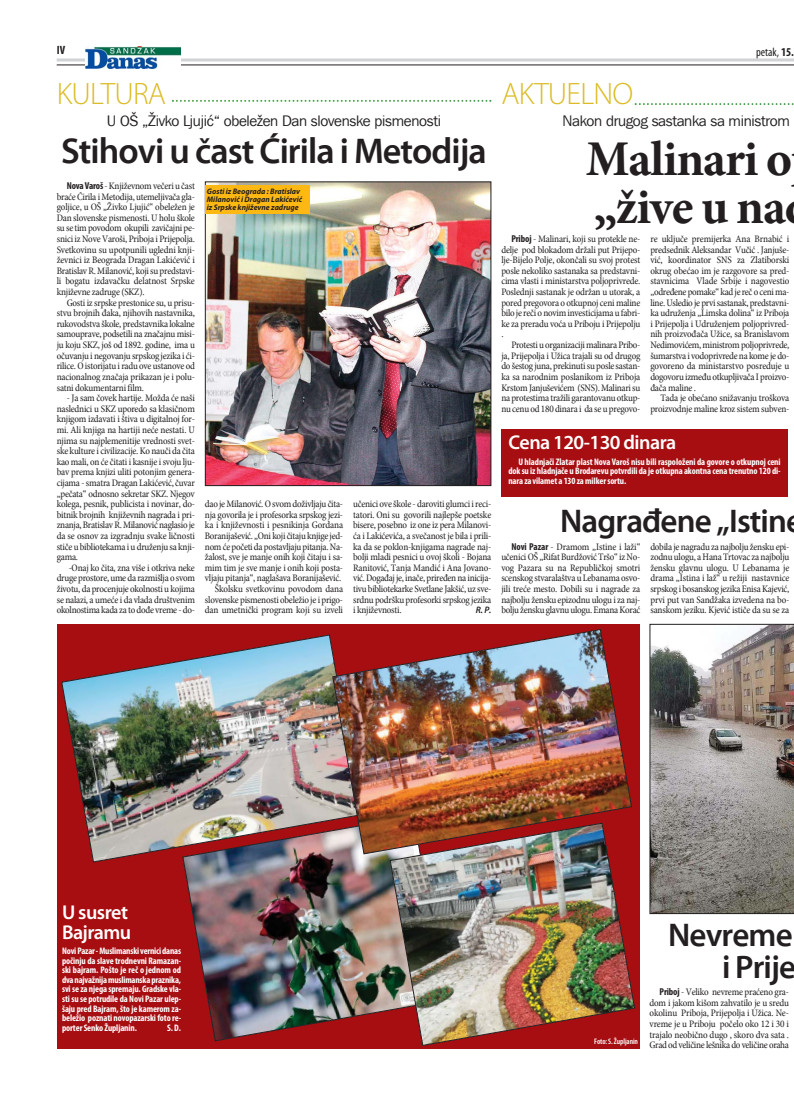
<style>
.page{position:relative;width:794px;height:1098px;background:#fff}
.page>*{position:absolute;margin:0;border:0;box-sizing:border-box;transform-origin:0 0}
.t1{font:700 49.5px/48px "Minion YU Pro";letter-spacing:-.025em;color:#231f20}
.t2{font:600 36px "Myriad YU Pro";letter-spacing:-.025em;color:#231f20}
.t3{font:600 33px/32px "Myriad YU Pro";letter-spacing:-.025em;color:#231f20;text-align:right}
.t4{font:300 31px "Myriad YU Pro";letter-spacing:-.025em;color:#dbbc26}
.t5{font:300 20px/20px "Myriad YU Pro";letter-spacing:-.025em;color:#fff}
.t6{font:15px "Frankfurt Gothic";letter-spacing:-.02em;color:#231f20}
.t7{font:12px "Myriad YU Pro Cond";color:#231f20}
.t8{font:700 12px "Myriad YU Pro Cond";color:#231f20}
.t9{font:10px/10.6px "Minion YU Pro Cond";letter-spacing:-.02em;color:#231f20;text-align:justify}
.t10{font:700 9.5px/9.6px "Myriad YU Pro Cond";letter-spacing:-.015em;color:#fff;text-align:justify}
.t11{font:italic 600 9.5px "Myriad YU Pro";color:#231f20}
.t12{font:italic 700 8px/8px "Myriad YU Pro";color:#231f20}
.t13{font:700 8px "Myriad YU Pro Light Cond";letter-spacing:-.01em;color:#fff}
.s1{font-weight:700}
.s2{font-family:"Myriad YU Pro Cond";font-weight:700}
</style>
<div class="page">
<hr style="left:57px;top:58px;width:736px;height:3px;background:#d1d3d4">
<hr style="left:57px;top:64px;width:736px;height:1px;background:#231f20">
<div style="left:85px;top:46px;width:95px;height:28px;background:#fff"></div>
<img style="left:86px;top:46px;width:94px;height:23px">
<svg style="left:172px;top:100px;width:319px;height:2px"></svg>
<svg style="left:634px;top:103px;width:159px;height:2px"></svg>
<div style="left:57px;top:623px;width:582px;height:424px;background:#a70e12"></div>
<img style="left:183px;top:854px;width:206px;height:187px">
<img style="left:389px;top:854px;width:246px;height:191px">
<img style="left:61px;top:634px;width:301px;height:228px">
<img style="left:332px;top:629px;width:300px;height:225px">
<img style="left:207px;top:183px;width:282px;height:301px">
<div style="left:205px;top:181px;width:286px;height:305px;border:1px solid #231f20"></div>
<svg style="left:649px;top:623px;width:144px;height:290px;background:#938d89"></svg>
<div style="left:205px;top:185px;width:105px;height:29px;background:#fdb813"></div>
<div style="left:501px;top:428px;width:286px;height:68px;background:#a70e12"></div>
<p class="t8" style="left:57px;top:46px;width:10px">IV</p>
<h3 class="t4" style="left:57px;top:82px;width:111px">KULTURA</h3>
<h3 class="t4" style="left:501px;top:82px;width:133px">AKTUELNO</h3>
<p class="t7" style="left:756px;top:48px;width:40px">petak, <span class="s1">15.</span></p>
<h3 class="t6" style="left:107px;top:112px;width:336px">U O[ „@ivko Ljuji}“ obele`en Dan slovenske pismenosti</h3>
<h2 class="t2" style="left:61px;top:136px;width:427px">Stihovi u ~ast ]irila i Metodija</h2>
<p class="t12" style="left:207px;top:188px;width:97px">Gosti iz Beograda : Bratislav<br>Milanovi} i Dragan Laki}evi} iz Srpske knji`evne zadruge</p>
<p class="t9" style="left:57px;top:181px;width:140px;text-indent:10px"><span class="s2">Nova Varo{</span> - Knji`evnom ve~eri u ~ast bra}e ]irila i Metodija, utemeljiva~a gla&shy;goljice, u O[ „@ivko Ljuji}“ obele`en je Dan slovenske pismenosti. U holu {kole su se tim povodom okupili zavi~ajni pe&shy;snici iz Nove Varo{i, Priboja i Prijepolja.<br>Svetkovinu su upotpunili ugledni knji-`evnici iz Beograda Dragan Laki}evi} i Bratislav R. Milanovi}, koji su predstavi&shy;li bogatu izdava~ku delatnost Srpske knji`evne zadruge (SKZ).</p>
<p class="t9" style="left:57px;top:298px;width:140px;text-indent:10px">Gosti iz srpske prestonice su, u prisu&shy;stvu brojnih |aka, njihovih nastavnika, rukovodstva {kole, predstavnika lokalne samouprave, podsetili na zna~ajnu misi&shy;ju koju SKZ, jo{ od 1892. godine, ima u o~uvanju i negovanju srpskog jezika i }i&shy;rilice. O istorijatu i radu ove ustanove od nacionalnog zna~aja prikazan je i polu&shy;satni dokumentarni film.</p>
<p class="t9" style="left:57px;top:393px;width:140px;text-indent:10px">- Ja sam ~ovek hartije. Mo`da }e na{i naslednici u SKZ uporedo sa klasi~nom knjigom izdavati i {tiva u digitalnoj for&shy;mi. Ali knjiga na hartiji ne}e nestati. U njima su najplemenitije vrednosti svet&shy;ske kulture i civilizacije. Ko nau~i da ~ita kao mali, on }e ~itati i kasnije i svoju lju&shy;bav prema knjizi uliti potonjim genera&shy;cijama - smatra Dragan Laki}evi}, ~uvar „pe~ata“ odnosno sekretar SKZ. Njegov kolega, pesnik, publicista i novinar, do&shy;bitnik brojnih knji`evnih nagrada i pri&shy;znanja, Bratislav R. Milanovi} naglasio je da se osnov za izgradnju svake li~nosti sti~e u bibliotekama i u dru`enju sa knji&shy;gama.</p>
<p class="t9" style="left:57px;top:563px;width:140px;text-indent:12px">-Onaj ko ~ita, zna vi{e i otkriva neke druge prostore, ume da razmi{lja o svom `ivotu, da procenjuje okolnosti u kojima se nalazi, a ume}e i da vlada dru{tvenim okolnostima kada za to do|e vreme - do-</p>
<p class="t9" style="left:205px;top:499px;width:140px;text-align:right">dao je Milanovi}. O svom do`ivljaju ~ita&shy;nja govorila je i profesorka srpskog jezi&shy;ka i knji`evnosti i pesnikinja Gordana Boranija{evi}. „Oni koji ~itaju knjige jed&shy;nom }e po~eti da postavljaju pitanja. Na-`alost, sve je manje onih koji ~itaju i sa&shy;mim tim je sve manje i onih koji posta&shy;vljaju pitanja“, nagla{ava Boranija{evi}. [kolsku svetkovinu povodom dana slovenske pismenosti obele`io je i prigo&shy;dan umetni~ki program koji su izveli</p>
<p class="t9" style="left:353px;top:499px;width:140px">u~enici ove {kole - daroviti glumci i reci&shy;tatori. Oni su govorili najlep{e poetske bisere, posebno iz one iz pera Milanovi-}a i Laki}evi}a, a sve~anost je bila i prili&shy;ka da se poklon-knjigama nagrade naj&shy;bolji mladi pesnici u ovoj {koli - Bojana Ranitovi}, Tanja Mandi} i Ana Jovano&shy;vi}. Doga|aj je, ina~e, prire|en na inicija&shy;tivu bibliotekarke Svetlane Jak{i}, uz sve&shy;srdnu podr{ku profesorki srpskog jezika i knji`evnosti.</p>
<p class="t11" style="left:476px;top:606px;width:17px">R. P.</p>
<h3 class="t6" style="left:562px;top:112px;width:229px">Nakon drugog sastanka sa ministrom</h3>
<h1 class="t1" style="left:586px;top:140px;width:208px">Malinari o „`ive u na</h1>
<p class="t9" style="left:501px;top:234px;width:140px;text-indent:10px"><span class="s2">Priboj</span> - Malinari, koji su protekle ne&shy;delje pod blokadom dr`ali put Prijepo&shy;lje-Bijelo Polje, okon~ali su svoj protest posle nekoliko sastanaka sa predstavni&shy;cima vlasti i ministarstva poljoprivrede.<br>Poslednji sastanak je odr`an u utorak, a pored pregovora o otkupnoj ceni maline bilo je re~i o novim investicijama u fabri&shy;ke za preradu vo}a u Priboju i Prijepolju .</p>
<p class="t9" style="left:501px;top:340px;width:140px;text-indent:10px">Protesti u organizaciji malinara Pribo&shy;ja, Prijepolja i U`ica trajali su od drugog do {estog juna, prekinuti su posle sastan&shy;ka sa narodnim poslanikom iz Priboja Krstom Janju{evi}em (SNS). Malinari su na protestima tra`ili garantovanu otkup&shy;nu cenu od 180 dinara i da se u pregovo-</p>
<p class="t9" style="left:650px;top:234px;width:140px">re uklju~e premijerka Ana Brnabi} i predsednik Aleksandar Vu~i} . Janju{e&shy;vi}, koordinator SNS za Zlatiborski okrug obe}ao im je razgovore sa pred&shy;stavnicima Vlade Srbije i nagovestio „odre|ene pomake“ kad je re~ o ceni ma&shy;line. Usledio je prvi sastanak, predstavni&shy;ka udru`enja „Limska dolina“ iz Priboja i Prijepolja i Udru`enjem poljoprivred&shy;nih proizvo|a~a U`ice, sa Branislavom Nedimovi}em, ministrom poljoprivrede, {umarstva i vodoprivrede na kome je do&shy;govoreno da ministarstvo posreduje u dogovoru izme|u otkupljiva~a I proizvo-|a~a maline .</p>
<p class="t9" style="left:650px;top:393px;width:140px;text-align:right">Tada je obe}ano sni`avanju tro{kova proizvodnje maline kroz sistem subven-</p>
<h3 class="t5" style="left:508px;top:434px;width:169px">Cena 120-130 dinara</h3>
<p class="t10" style="left:508px;top:457px;width:274px;text-indent:10px">U hladnja~i Zlatar plast Nova Varo{ nisu bili raspolo`eni da govore o otkupnoj ceni dok su iz hladnja~e u Brodarevu potvrdili da je otkupna akontna cena trenutno 120 di&shy;nara za vilamet a 130 za miIker sortu.</p>
<h3 class="t3" style="left:560px;top:507px;width:228px">Nagra|ene „Istin</h3>
<p class="t9" style="left:501px;top:542px;width:140px;text-indent:10px"><span class="s2">Novi Pazar</span> - Dramom „Istine i la`i“ u~enici O[ „Rifat Burd`ovi} Tr{o“ iz No&shy;vog Pazara su na Republi~koj smotri scenskog stvarala{tva u Lebanama osvo&shy;jili tre}e mesto. Dobili su i nagrade za najbolju `ensku epizodnu ulogu i za naj&shy;bolju `ensku glavnu ulogu. Emana Kora}</p>
<p class="t9" style="left:650px;top:542px;width:140px">dobila je nagradu za najbolju `ensku epi&shy;zodnu ulogu, a Hana Trtovac za najbolju `ensku glavnu ulogu. U Lebanama je drama „Istina i la`“ u re`iji nastavnice srpskog i bosanskog jezika Enisa Kajevi}, prvi put van Sand`aka izvedena na bo&shy;sanskom jeziku. Kjevi} isti~e da su se za</p>
<h3 class="t5" style="left:62px;top:903px;width:71px">U susret<br>Bajramu</h3>
<p class="t10" style="left:62px;top:946px;width:121px">Novi Pazar - Muslimanski vernici danas po~inju da slave trodnevni Ramazan&shy;ski bajram. Po{to je re~ o jednom od dva najva`nija muslimanska praznika, svi se za njega spremaju. Gradske vla&shy;sti su se potrudile da Novi Pazar ulep-{aju pred Bajram, {to je kamerom za&shy;bele`io poznati novopazarski foto re&shy;porter Senko @upljanin.</p>
<p class="t10" style="left:167px;top:1023px;width:15px">S. D.</p>
<p class="t13" style="left:594px;top:1038px;width:45px">Foto: S. @upljanin</p>
<h3 class="t3" style="left:668px;top:921px;width:130px">Nevreme i Prije</h3>
<p class="t9" style="left:649px;top:987px;width:141px;text-indent:10px"><span class="s2">Priboj</span> - Veliko nevreme pra}eno gra&shy;dom i jakom ki{om zahvatilo je u sredu okolinu Priboja, Prijepolja i U`ica. Ne&shy;vreme je u Priboju po~elo oko 12 i 30 i trajalo neobi~no dugo , skoro dva sata .<br>Grad od veli~ine le{nika do veli~ine oraha</p>
</div>
